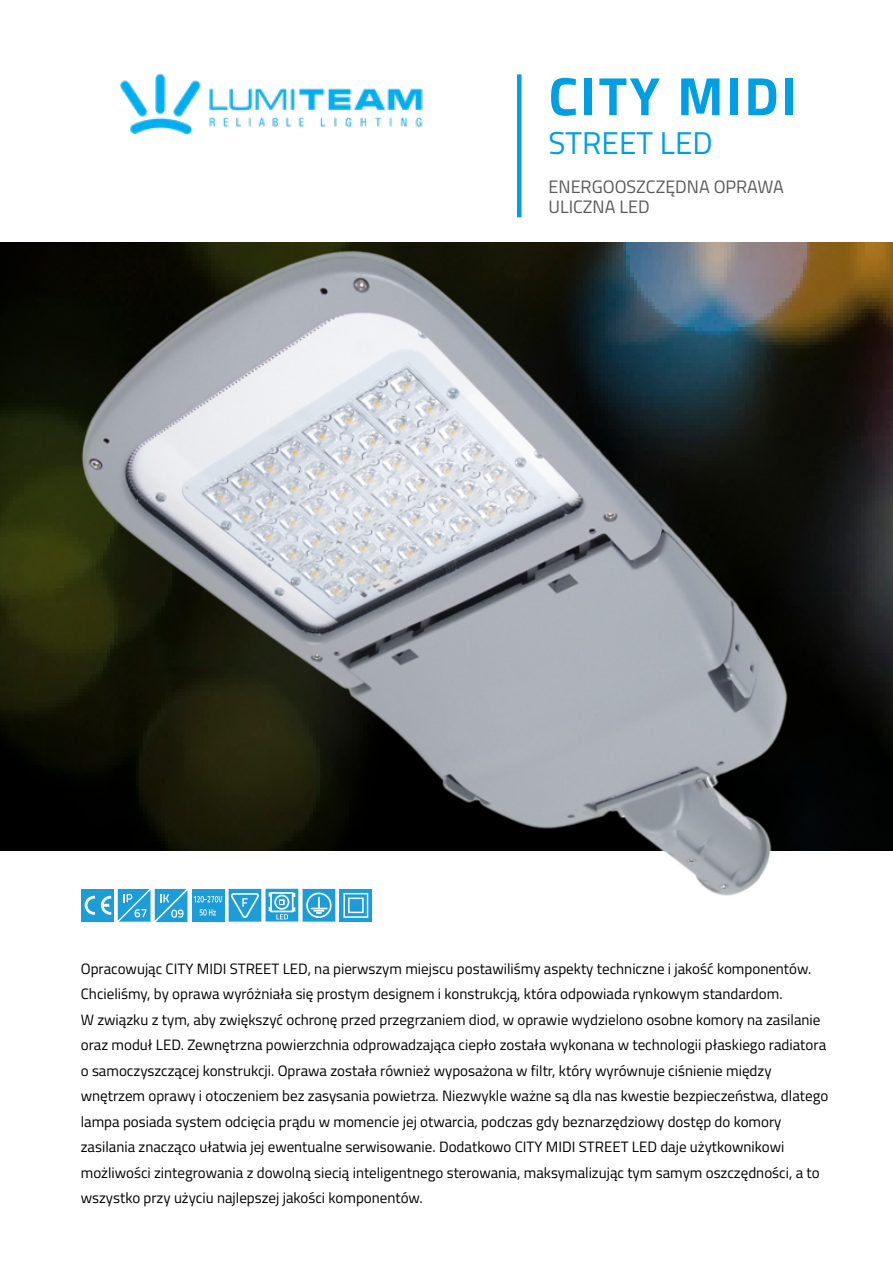
<style>
.page{position:relative;width:893px;height:1263px;background:#fff}
.page>*{position:absolute;margin:0;border:0;box-sizing:border-box;transform-origin:0 0}
.t1{font:700 54px "Titillium Web";letter-spacing:.05em;color:#009fe3}
.t2{font:31.5px "Titillium Web";color:#009fe3}
.t3{font:18px/19.5px "Titillium Web";color:#595959}
.t4{font:15px/25.5px "Titillium Web";color:#000}
</style>
<div class="page">
<img style="left:120px;top:73px;width:303px;height:62px">
<hr style="left:517px;top:74px;width:4px;height:143px;background:#009fe3">
<img style="left:0;top:242px;width:40px;height:608px">
<img style="left:40px;top:242px;width:853px;height:672px">
<svg style="left:229px;top:889px;width:106px;height:33px"></svg>
<div style="left:81px;top:889px;width:33px;height:33px;background:#1d9dd8"></div>
<svg style="left:85px;top:896px;width:10px;height:19px"></svg>
<svg style="left:101px;top:896px;width:10px;height:19px"></svg>
<div style="left:339px;top:889px;width:33px;height:33px;background:#1d9dd8"></div>
<div style="left:343px;top:893px;width:25px;height:25px;border:1px solid #fff"></div>
<div style="left:348px;top:897px;width:16px;height:16px;border:1px solid #fff"></div>
<svg style="left:118px;top:889px;width:69px;height:33px"></svg>
<div style="left:192px;top:906px;width:32px;height:16px;background:#1d9dd8"></div>
<div style="left:192px;top:889px;width:32px;height:16px;background:#1d9dd8"></div>
<svg style="left:200px;top:909px;width:16px;height:6px"></svg>
<svg style="left:193px;top:896px;width:29px;height:6px"></svg>
<p class="t1" style="left:549px;top:55px;width:250px">CITY MIDI</p>
<p class="t2" style="left:549px;top:120px;width:166px">STREET LED</p>
<p class="t3" style="left:549px;top:176px;width:237px">ENERGOOSZCZĘDNA OPRAWA<br>ULICZNA LED</p>
<p class="t4" style="left:81px;top:955px;width:749px">Opracowując CITY MIDI STREET LED, na pierwszym miejscu postawiliśmy aspekty techniczne i jakość komponentów.<br>Chcieliśmy, by oprawa wyróżniała się prostym designem i konstrukcją, która odpowiada rynkowym standardom.<br>W związku z tym, aby zwiększyć ochronę przed przegrzaniem diod, w oprawie wydzielono osobne komory na zasilanie oraz moduł LED. Zewnętrzna powierzchnia odprowadzająca ciepło została wykonana w technologii płaskiego radiatora o samoczyszczącej konstrukcji. Oprawa została również wyposażona w filtr, który wyrównuje ciśnienie między wnętrzem oprawy i otoczeniem bez zasysania powietrza. Niezwykle ważne są dla nas kwestie bezpieczeństwa, dlatego lampa posiada system odcięcia prądu w momencie jej otwarcia, podczas gdy beznarzędziowy dostęp do komory zasilania znacząco ułatwia jej ewentualne serwisowanie. Dodatkowo CITY MIDI STREET LED daje użytkownikowi możliwości zintegrowania z dowolną siecią inteligentnego sterowania, maksymalizując tym samym oszczędności, a to wszystko przy użyciu najlepszej jakości komponentów.</p>
</div>
